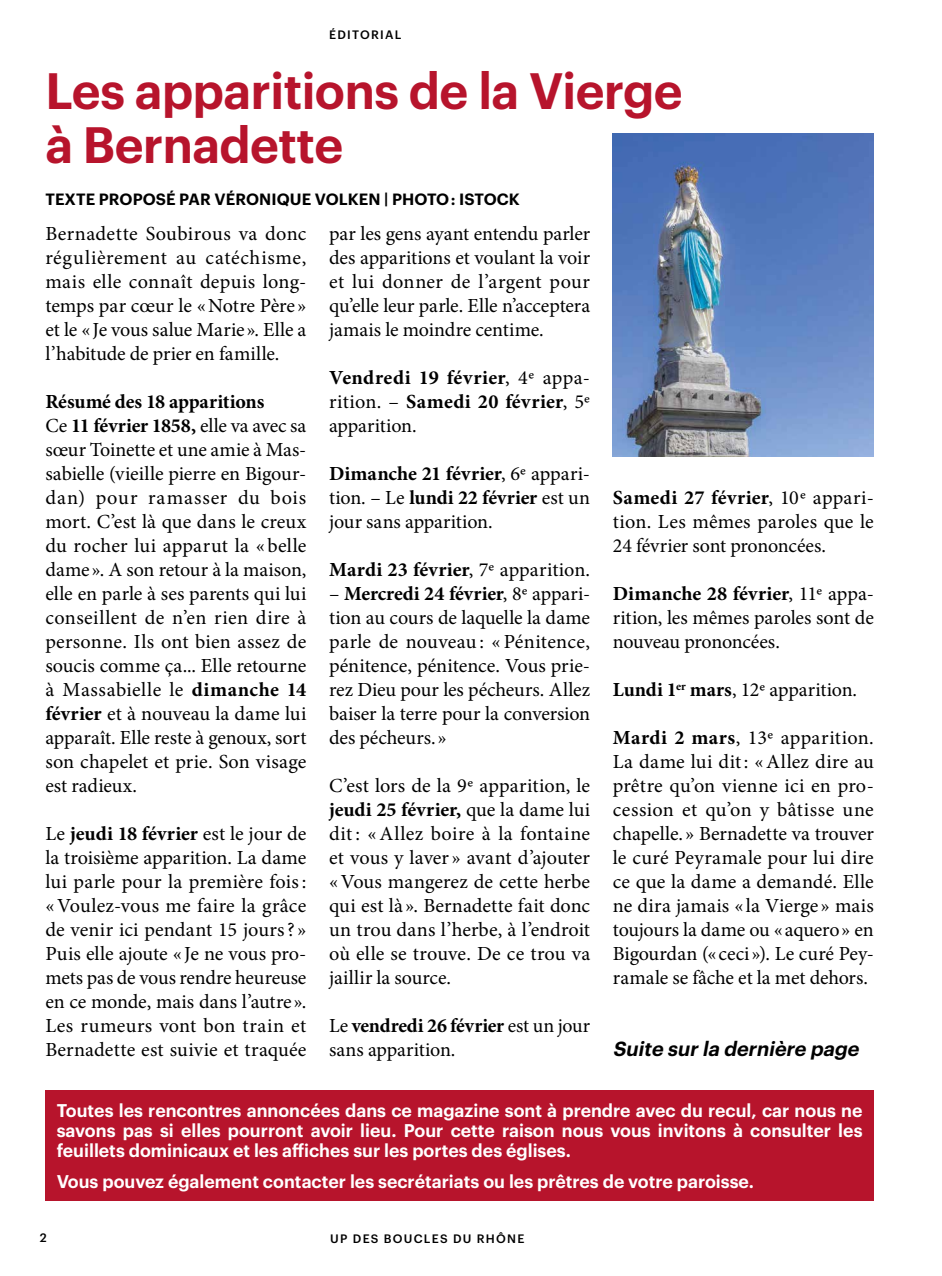
<style>
.page{position:relative;width:942px;height:1276px;background:#fff}
.page>*{position:absolute;margin:0;border:0;box-sizing:border-box;transform-origin:0 0}
.t1{font:600 50px/54px "Graphik";letter-spacing:-.01em;color:#b7142c}
.t2{font:20px/24px "Minion Pro";color:#000;text-align:justify}
.t3{font:700 20px/24px "Minion Pro";letter-spacing:.015em;color:#000;text-align:justify}
.t4{font:italic 600 20px "Graphik";color:#000}
.t5{font:600 18px/20px "Graphik";color:#fff;text-align:justify}
.t6{font:600 16px "Graphik";letter-spacing:.005em;color:#000}
.t7{font:500 12px "Graphik";letter-spacing:.105em;color:#000}
.s1{font-weight:700}
.s2{font-weight:400}
</style>
<div class="page">
<div style="left:45px;top:1089px;width:828px;height:111px;background:#b7142c"></div>
<img style="left:612px;top:134px;width:261px;height:322px">
<p class="t7" style="left:329px;top:26px;width:74px">ÉDITORIAL</p>
<h1 class="t1" style="left:45px;top:60px;width:638px">Les apparitions de la Vierge à Bernadette</h1>
<p class="t6" style="left:45px;top:187px;width:476px">TEXTE PROPOSÉ PAR VÉRONIQUE VOLKEN | PHOTO : ISTOCK</p>
<p class="t2" style="left:45px;top:222px;width:262px">Bernadette Soubirous va donc régulièrement au catéchisme, mais elle connaît depuis long&shy;temps par cœur le «Notre Père » et le «Je vous salue Marie». Elle a l’habitude de prier en famille.</p>
<p class="t2" style="left:45px;top:390px;width:262px;text-align:left"><span class="s1">Résumé des 18 apparitions<br></span>Ce <span class="s1">11 février 1858,</span> elle va avec sa sœur Toinette et une amie à Mas&shy;sabielle (vieille pierre en Bigour&shy;dan) pour ramasser du bois mort. C’est là que dans le creux du rocher lui apparut la « belle dame». A son retour à la maison, elle en parle à ses parents qui lui conseillent de n’en rien dire à personne. Ils ont bien assez de soucis comme ça... Elle retourne à Massabielle le <span class="s1">dimanche 14 février</span> et à nouveau la dame lui apparaît. Elle reste à genoux, sort son chapelet et prie. Son visage est radieux.</p>
<p class="t2" style="left:45px;top:822px;width:262px">Le <span class="s1">jeudi 18 février</span> est le jour de la troisième apparition. La dame lui parle pour la première fois: «Voulez-vous me faire la grâce de venir ici pendant 15 jours? » Puis elle ajoute « Je ne vous pro&shy;mets pas de vous rendre heureuse en ce monde, mais dans l’autre».<br>Les rumeurs vont bon train et Bernadette est suivie et traquée</p>
<p class="t2" style="left:329px;top:222px;width:262px">par les gens ayant entendu parler des apparitions et voulant la voir et lui donner de l’argent pour qu’elle leur parle. Elle n’acceptera jamais le moindre centime.</p>
<p class="t3" style="left:329px;top:365px;width:262px">Vendredi 19 février<span class="s2">, 4e appa&shy;rition. –</span> Samedi 20 février<span class="s2">, 5e apparition.</span></p>
<p class="t2" style="left:329px;top:462px;width:262px"><span class="s1">Dimanche 21 février</span>, 6e appari&shy;tion. – Le <span class="s1">lundi 22 février</span> est un jour sans apparition.</p>
<p class="t3" style="left:329px;top:557px;width:262px">Mardi 23 février<span class="s2">, 7e apparition.</span></p>
<p class="t2" style="left:329px;top:582px;width:262px">– <span class="s1">Mercredi 24 février</span>, 8e appari&shy;tion au cours de laquelle la dame parle de nouveau : « Pénitence, pénitence, pénitence. Vous prie&shy;rez Dieu pour les pécheurs. Allez baiser la terre pour la conversion des pécheurs.»</p>
<p class="t2" style="left:329px;top:774px;width:262px">C’est lors de la 9e apparition, le <span class="s1">jeudi 25 février,</span> que la dame lui dit: «Allez boire à la fontaine et vous y laver » avant d’ajouter «Vous mangerez de cette herbe qui est là ». Bernadette fait donc un trou dans l’herbe, à l’endroit où elle se trouve. De ce trou va jaillir la source.</p>
<p class="t2" style="left:329px;top:1014px;width:262px">Le <span class="s1">vendredi 26 février</span> est un jour sans apparition.</p>
<p class="t2" style="left:612px;top:486px;width:262px"><span class="s1">Samedi 27 février</span>, 10e appari&shy;tion. Les mêmes paroles que le 24 février sont prononcées.</p>
<p class="t2" style="left:612px;top:582px;width:262px"><span class="s1">Dimanche 28 février</span>, 11e appa&shy;rition, les mêmes paroles sont de nouveau prononcées.</p>
<p class="t2" style="left:612px;top:678px;width:246px"><span class="s1">Lundi 1</span><sup>er</sup> <span class="s1">mars</span>, 12e apparition.</p>
<p class="t2" style="left:612px;top:726px;width:262px"><span class="s1">Mardi 2 mars</span>, 13e apparition.<br>La dame lui dit: «Allez dire au prêtre qu’on vienne ici en pro&shy;cession et qu’on y bâtisse une chapelle.» Bernadette va trouver le curé Peyramale pour lui dire ce que la dame a demandé. Elle ne dira jamais « la Vierge » mais toujours la dame ou «aquero» en Bigourdan («ceci»). Le curé Pey&shy;ramale se fâche et la met dehors.</p>
<p class="t4" style="left:612px;top:1033px;width:252px">Suite surla dernière page</p>
<p class="t5" style="left:57px;top:1098px;width:807px">Toutes les rencontres annoncées dans ce magazine sont à prendre avec du recul, car nous ne savons pas si elles pourront avoir lieu. Pour cette raison nous vous invitons à consulter les feuillets dominicaux et les affiches sur les portes des églises.</p>
<p class="t5" style="left:57px;top:1170px;width:698px">Vous pouvez également contacter les secrétariats ou les prêtres de votre paroisse.</p>
<p class="t7" style="left:40px;top:1228px;width:8px">2</p>
<p class="t7" style="left:330px;top:1229px;width:196px">UP DES BOUCLES DU RHÔNE</p>
</div>
